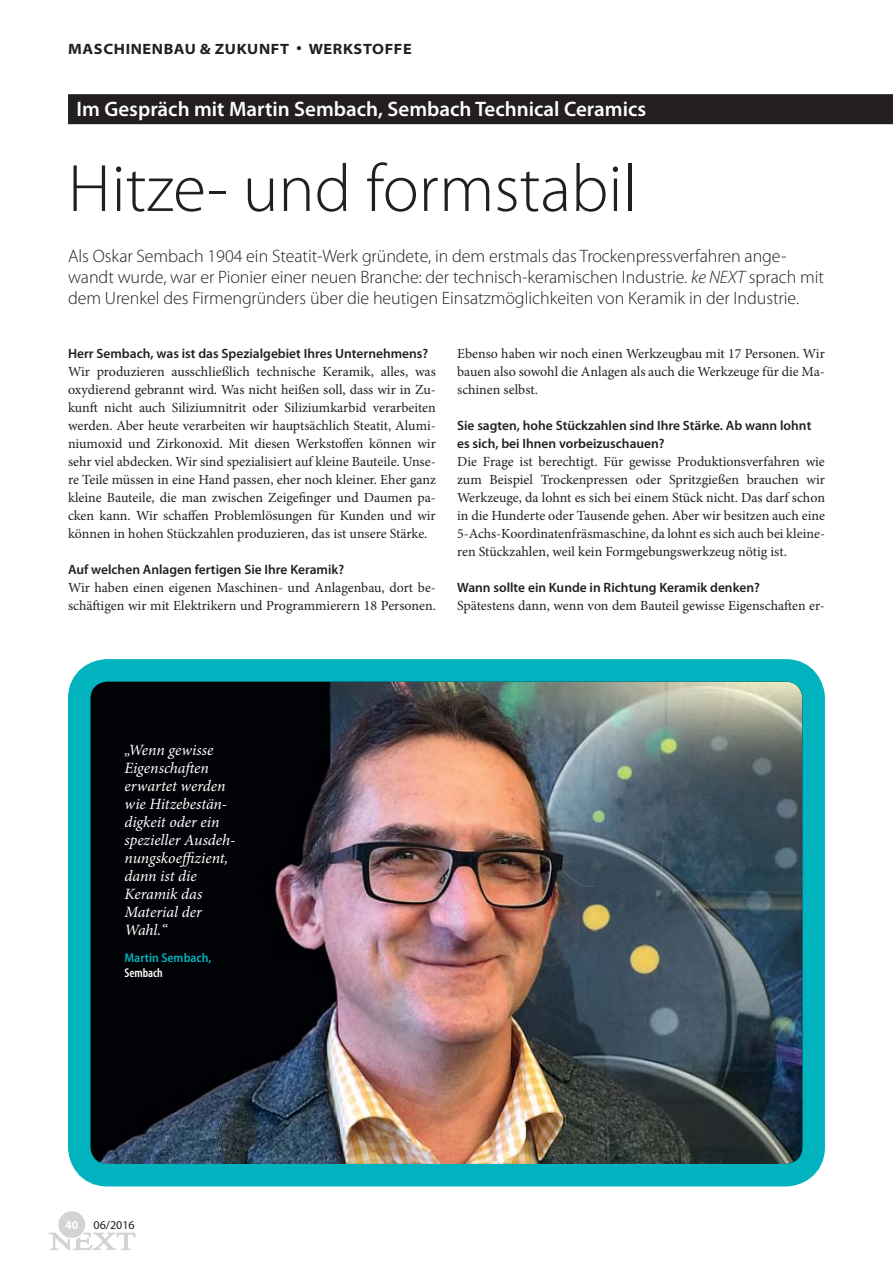
<style>
.page{position:relative;width:893px;height:1263px;background:#fff}
.page>*{position:absolute;margin:0;border:0;box-sizing:border-box;transform-origin:0 0}
.t1{font:300 67.5px "Myriad Pro";color:#231f20}
.t2{font:600 21px "Myriad Pro";color:#fff}
.t3{font:300 18px/21px "Myriad Pro";letter-spacing:-.005em;color:#231f20}
.t4{font:italic 15.75px/18px "Minion Pro";color:#fff}
.t5{font:700 semi-expanded 15px "Myriad Pro";letter-spacing:.04em;color:#231f20}
.t6{font:13.95px/18px "Minion Pro";color:#231f20;text-align:justify}
.t7{font:600 13.5px/18px "Myriad Pro";color:#231f20}
.t8{font:600 semi-condensed 12.75px "Myriad Pro";color:#00b3bf}
.t9{font:600 condensed 12.75px "Myriad Pro";color:#fff}
.t10{font:12px "Myriad Pro";color:#231f20}
.t11{font:700 12px "Myriad Pro";color:#fff}
.s1{font-style:italic}
</style>
<div class="page">
<svg style="left:49px;top:1232px;width:87px;height:18px"></svg>
<div style="left:58px;top:1210px;width:28px;height:29px;background:#d1d3d4;border-radius:50%"></div>
<div style="left:57px;top:1210px;width:30px;height:29px;border:2px solid #fff;border-radius:50%"></div>
<div style="left:68px;top:94px;width:825px;height:30px;background:#231f20"></div>
<img style="left:91px;top:682px;width:711px;height:482px;border-radius:17px">
<div style="left:68px;top:659px;width:757px;height:527px;border:22px solid #00b3bf;border-radius:28px"></div>
<p class="t5" style="left:68px;top:40px;width:222px">MASCHINENBAU &amp; ZUKUNFT</p>
<p class="t5" style="left:309px;top:40px;width:105px">WERKSTOFFE</p>
<h2 class="t2" style="left:77px;top:101px;width:571px">Im Gespräch mit Martin Sembach, Sembach Technical Ceramics</h2>
<h1 class="t1" style="left:68px;top:163px;width:570px">Hitze- und formstabil</h1>
<p class="t3" style="left:68px;top:247px;width:758px">Als Oskar Sembach 1904 ein Steatit-Werk gründete, in dem erstmals das Trockenpressverfahren ange&shy;wandt wurde, war er Pionier einer neuen Branche: der technisch-keramischen Industrie. <span class="s1">ke NEXT</span> sprach mit dem Urenkel des Firmengründers über die heutigen Einsatzmöglichkeiten von Keramik in der Industrie.</p>
<p class="t7" style="left:68px;top:346px;width:362px">Herr Sembach, was ist das Spezialgebiet Ihres Unternehmens?</p>
<p class="t6" style="left:68px;top:364px;width:369px">Wir produzieren ausschließlich technische Keramik, alles, was oxydierend gebrannt wird. Was nicht heißen soll, dass wir in Zu&shy;kunft nicht auch Siliziumnitrit oder Siliziumkarbid verarbeiten werden. Aber heute verarbeiten wir hauptsächlich Steatit, Alumi&shy;niumoxid und Zirkonoxid. Mit diesen Werkstoffen können wir sehr viel abdecken. Wir sind spezialisiert auf kleine Bauteile. Unse&shy;re Teile müssen in eine Hand passen, eher noch kleiner. Eher ganz kleine Bauteile, die man zwischen Zeigefinger und Daumen pa&shy;cken kann. Wir schaffen Problemlösungen für Kunden und wir können in hohen Stückzahlen produzieren, das ist unsere Stärke.</p>
<p class="t7" style="left:68px;top:562px;width:278px">Auf welchen Anlagen fertigen Sie Ihre Keramik?</p>
<p class="t6" style="left:68px;top:580px;width:369px">Wir haben einen eigenen Maschinen- und Anlagenbau, dort be&shy;schäftigen wir mit Elektrikern und Programmierern 18 Personen.</p>
<p class="t6" style="left:457px;top:346px;width:369px">Ebenso haben wir noch einen Werkzeugbau mit 17 Personen. Wir bauen also sowohl die Anlagen als auch die Werkzeuge für die Ma&shy;schinen selbst.</p>
<p class="t7" style="left:457px;top:418px;width:356px">Sie sagten, hohe Stückzahlen sind Ihre Stärke. Ab wann lohnt es sich, bei Ihnen vorbeizuschauen?</p>
<p class="t6" style="left:457px;top:454px;width:369px">Die Frage ist berechtigt. Für gewisse Produktionsverfahren wie zum Beispiel Trockenpressen oder Spritzgießen brauchen wir Werkzeuge, da lohnt es sich bei einem Stück nicht. Das darf schon in die Hunderte oder Tausende gehen. Aber wir besitzen auch eine 5-Achs-Koordinatenfräsmaschine, da lohnt es sich auch bei kleine&shy;ren Stückzahlen, weil kein Formgebungswerkzeug nötig ist.</p>
<p class="t7" style="left:457px;top:580px;width:304px">Wann sollte ein Kunde in Richtung Keramik denken?</p>
<p class="t6" style="left:457px;top:598px;width:369px">Spätestens dann, wenn von dem Bauteil gewisse Eigenschaften er-</p>
<p class="t4" style="left:125px;top:742px;width:112px">„Wenn gewisse<br>Eigenschaften erwartet werden wie Hitzebestän&shy;digkeit oder ein spezieller Ausdeh&shy;nungskoeffizient, dann ist die<br>Keramik das<br>Material der<br>Wahl.“</p>
<p class="t8" style="left:125px;top:950px;width:88px">Martin Sembach,</p>
<p class="t9" style="left:125px;top:968px;width:40px">Sembach</p>
<p class="t11" style="left:65px;top:1218px;width:15px">40</p>
<p class="t10" style="left:94px;top:1218px;width:43px">06/2016</p>
</div>
